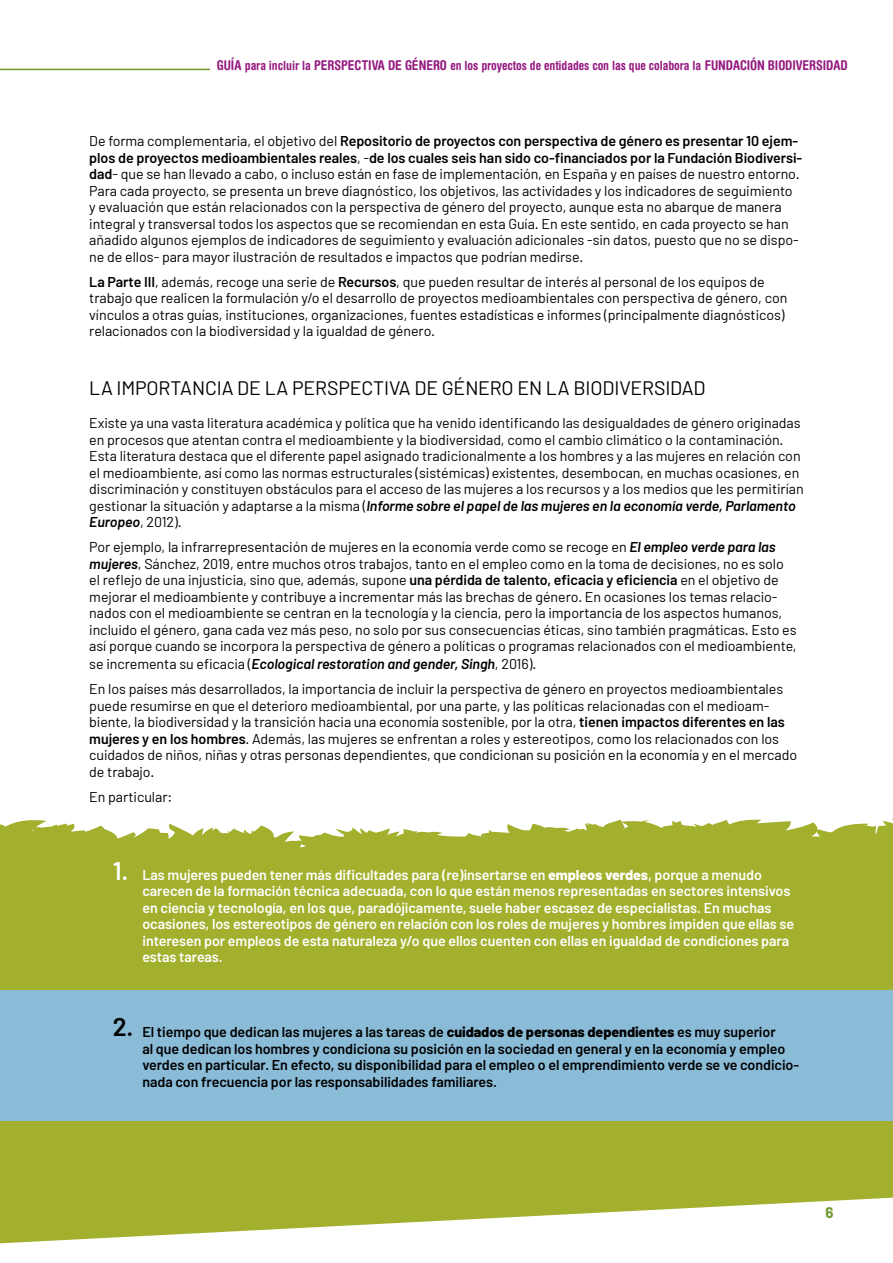
<style>
.page{position:relative;width:893px;height:1263px;background:#fff}
.page>*{position:absolute;margin:0;border:0;box-sizing:border-box;transform-origin:0 0}
.t1{font:600 25.5px "Barlow";color:#000}
.t2{font:600 25.5px "Barlow";color:#fff}
.t3{font:19.5px "Barlow";letter-spacing:-.005em;color:#000}
.t4{font:700 15px "Barlow";color:#709730}
.t5{font:14.25px/16.5px "Barlow";letter-spacing:-.005em;color:#000}
.t6{font:600 14.25px/16.5px "Barlow";letter-spacing:-.005em;color:#fff}
.t7{font:600 14.25px/16.5px "Barlow";letter-spacing:-.005em;color:#000}
.t8{font:700 condensed 12.75px "Helvetica Rounded";letter-spacing:-.005em;color:#951b81}
.s1{font-size:13.5px}
.s2{font-weight:600}
.s3{font-weight:600;font-style:italic}
.s4{font-weight:800}
</style>
<div class="page">
<hr style="left:0;top:69px;width:210px;height:1px;background:#709730">
<svg style="left:0;top:817px;width:893px;height:427px;background:#adb945"></svg>
<div style="left:0;top:990px;width:893px;height:131px;background:#8abbd7"></div>
<p class="t8" style="left:217px;top:58px;width:632px"><span class="s1">GUÍA</span> para incluir la <span class="s1">PERSPECTIVA DE GÉNERO</span> en los proyectos de entidades con las que colabora la <span class="s1">FUNDACIÓN BIODIVERSIDAD</span></p>
<p class="t5" style="left:89px;top:134px;width:715px">De forma complementaria, el objetivo del <span class="s2">Repositorio de proyectos con perspectiva de género es presentar 10 ejem&shy;plos de proyectos medioambientales reales</span>, -<span class="s2">de los cuales seis han sido co-financiados por la Fundación Biodiversi&shy;dad</span>- que se han llevado a cabo, o incluso están en fase de implementación, en España y en países de nuestro entorno.<br>Para cada proyecto, se presenta un breve diagnóstico, los objetivos, las actividades y los indicadores de seguimiento y evaluación que están relacionados con la perspectiva de género del proyecto, aunque esta no abarque de manera integral y transversal todos los aspectos que se recomiendan en esta Guía. En este sentido, en cada proyecto se han añadido algunos ejemplos de indicadores de seguimiento y evaluación adicionales -sin datos, puesto que no se dispo&shy;ne de ellos- para mayor ilustración de resultados e impactos que podrían medirse.</p>
<p class="t5" style="left:89px;top:274px;width:700px"><span class="s2">La Parte III</span>, además, recoge una serie de <span class="s2">Recursos</span>, que pueden resultar de interés al personal de los equipos de trabajo que realicen la formulación y/o el desarrollo de proyectos medioambientales con perspectiva de género, con vínculos a otras guías, instituciones, organizaciones, fuentes estadísticas e informes (principalmente diagnósticos) relacionados con la biodiversidad y la igualdad de género.</p>
<h2 class="t3" style="left:89px;top:380px;width:618px">LA IMPORTANCIA DE LA PERSPECTIVA DE GÉNERO EN LA BIODIVERSIDAD</h2>
<p class="t5" style="left:89px;top:414px;width:716px">Existe ya una vasta literatura académica y política que ha venido identificando las desigualdades de género originadas en procesos que atentan contra el medioambiente y la biodiversidad, como el cambio climático o la contaminación.<br>Esta literatura destaca que el diferente papel asignado tradicionalmente a los hombres y a las mujeres en relación con el medioambiente, así como las normas estructurales (sistémicas) existentes, desembocan, en muchas ocasiones, en discriminación y constituyen obstáculos para el acceso de las mujeres a los recursos y a los medios que les permitirían gestionar la situación y adaptarse a la misma (<span class="s3">Informe sobre el papel de las mujeres en la economía verde, Parlamento Europeo</span>, 2012).</p>
<p class="t5" style="left:89px;top:540px;width:709px">Por ejemplo, la infrarrepresentación de mujeres en la economía verde como se recoge en <span class="s3">El empleo verde para las mujeres</span>, Sánchez, 2019, entre muchos otros trabajos, tanto en el empleo como en la toma de decisiones, no es solo el reflejo de una injusticia, sino que, además, supone <span class="s2">una pérdida de talento, eficacia y eficiencia</span> en el objetivo de mejorar el medioambiente y contribuye a incrementar más las brechas de género. En ocasiones los temas relacio&shy;nados con el medioambiente se centran en la tecnología y la ciencia, pero la importancia de los aspectos humanos, incluido el género, gana cada vez más peso, no solo por sus consecuencias éticas, sino también pragmáticas. Esto es así porque cuando se incorpora la perspectiva de género a políticas o programas relacionados con el medioambiente,</p>
<p class="t5" style="left:89px;top:651px;width:695px;line-height:25px">se incrementa su eficacia (<span class="s3">Ecological restoration and gender, Singh</span>, 2016).<br>En los países más desarrollados, la importancia de incluir la perspectiva de género en proyectos medioambientales</p>
<p class="t5" style="left:89px;top:698px;width:709px">puede resumirse en que el deterioro medioambiental, por una parte, y las políticas relacionadas con el medioam&shy;biente, la biodiversidad y la transición hacia una economía sostenible, por la otra, <span class="s2">tienen impactos diferentes en las mujeres y en los hombres</span>. Además, las mujeres se enfrentan a roles y estereotipos, como los relacionados con los cuidados de niños, niñas y otras personas dependientes, que condicionan su posición en la economía y en el mercado de trabajo.</p>
<p class="t5" style="left:89px;top:789px;width:85px">En particular:</p>
<h1 class="t2" style="left:113px;top:861px;width:17px">1.</h1>
<p class="t6" style="left:142px;top:865px;width:653px">Las mujeres pueden tener más dificultades para (re)insertarse en <span class="s4">empleos verdes</span>, porque a menudo carecen de la formación técnica adecuada, con lo que están menos representadas en sectores intensivos en ciencia y tecnología, en los que, paradójicamente, suele haber escasez de especialistas. En muchas ocasiones, los estereotipos de género en relación con los roles de mujeres y hombres impiden que ellas se interesen por empleos de esta naturaleza y/o que ellos cuenten con ellas en igualdad de condiciones para estas tareas.</p>
<h1 class="t1" style="left:113px;top:1018px;width:22px">2.</h1>
<p class="t7" style="left:142px;top:1025px;width:658px">El tiempo que dedican las mujeres a las tareas de <span class="s4">cuidados de personas dependientes</span> es muy superior<br>al que dedican los hombres y condiciona su posición en la sociedad en general y en la economía y empleo verdes en particular. En efecto, su disponibilidad para el empleo o el emprendimiento verde se ve condicio&shy;nada con frecuencia por las responsabilidades familiares.</p>
<p class="t4" style="left:825px;top:1204px;width:10px">6</p>
</div>
